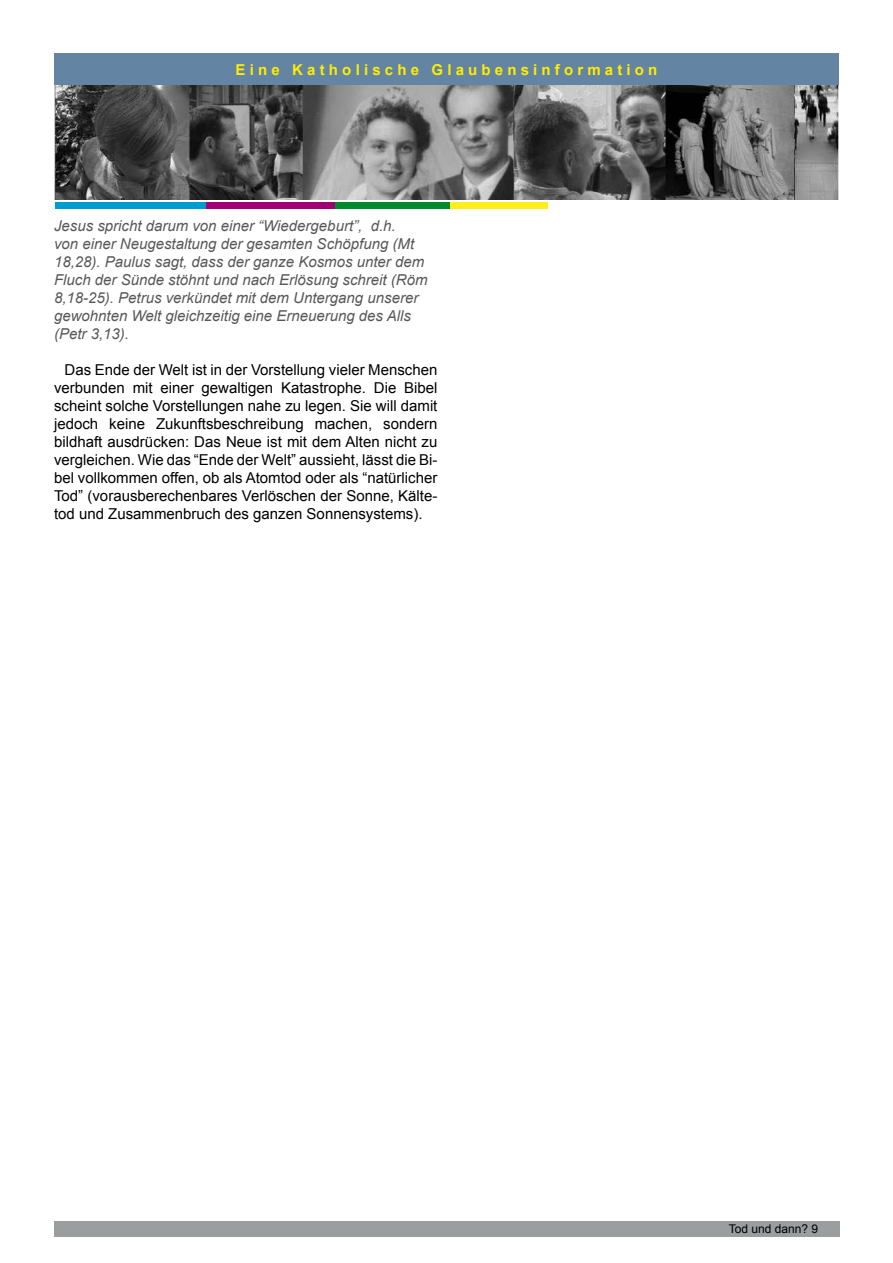
<style>
.page{position:relative;width:893px;height:1263px;background:#fff}
.page>*{position:absolute;margin:0;border:0;box-sizing:border-box;transform-origin:0 0}
.t1{font:15px/18px "Arial";color:#000;text-align:justify}
.t2{font:italic 15px/18px "Arial";color:#58585a}
.t3{font:700 15px "Arial";color:#ffed00}
.t4{font:12px "Arial";color:#000}
</style>
<div class="page">
<div style="left:54px;top:53px;width:785px;height:33px;background:#6384a2"></div>
<img style="left:54px;top:86px;width:785px;height:114px">
<div style="left:55px;top:202px;width:151px;height:7px;background:#009ccf"></div>
<div style="left:206px;top:202px;width:129px;height:7px;background:#9f0072"></div>
<div style="left:335px;top:202px;width:116px;height:7px;background:#008a30"></div>
<div style="left:451px;top:202px;width:97px;height:7px;background:#ffee1d"></div>
<div style="left:54px;top:1221px;width:785px;height:15px;background:#9c9d9f"></div>
<p class="t3" style="left:236px;top:60px;width:423px">E i n e K a t h o l i s c h e G l a u b e n s i n f o r m a t i o n</p>
<p class="t2" style="left:54px;top:217px;width:375px">Jesus spricht darum von einer “Wiedergeburt”, d.h.<br>von einer Neugestaltung der gesamten Schöpfung (Mt 18,28). Paulus sagt, dass der ganze Kosmos unter dem Fluch der Sünde stöhnt und nach Erlösung schreit (Röm 8,18-25). Petrus verkündet mit dem Untergang unserer gewohnten Welt gleichzeitig eine Erneuerung des Alls (Petr 3,13).</p>
<p class="t1" style="left:54px;top:360px;width:385px;text-indent:11px">Das Ende der Welt ist in der Vorstellung vieler Menschen verbunden mit einer gewaltigen Katastrophe. Die Bibel scheint solche Vorstellungen nahe zu legen. Sie will damit jedoch keine Zukunftsbeschreibung machen, sondern bildhaft ausdrücken: Das Neue ist mit dem Alten nicht zu vergleichen. Wie das “Ende der Welt” aussieht, lässt die Bi&shy;bel vollkommen offen, ob als Atomtod oder als “natürlicher Tod” (vorausberechenbares Verlöschen der Sonne, Kälte&shy;tod und Zusammenbruch des ganzen Sonnensystems).</p>
<p class="t4" style="left:729px;top:1221px;width:91px">Tod und dann? 9</p>
</div>
